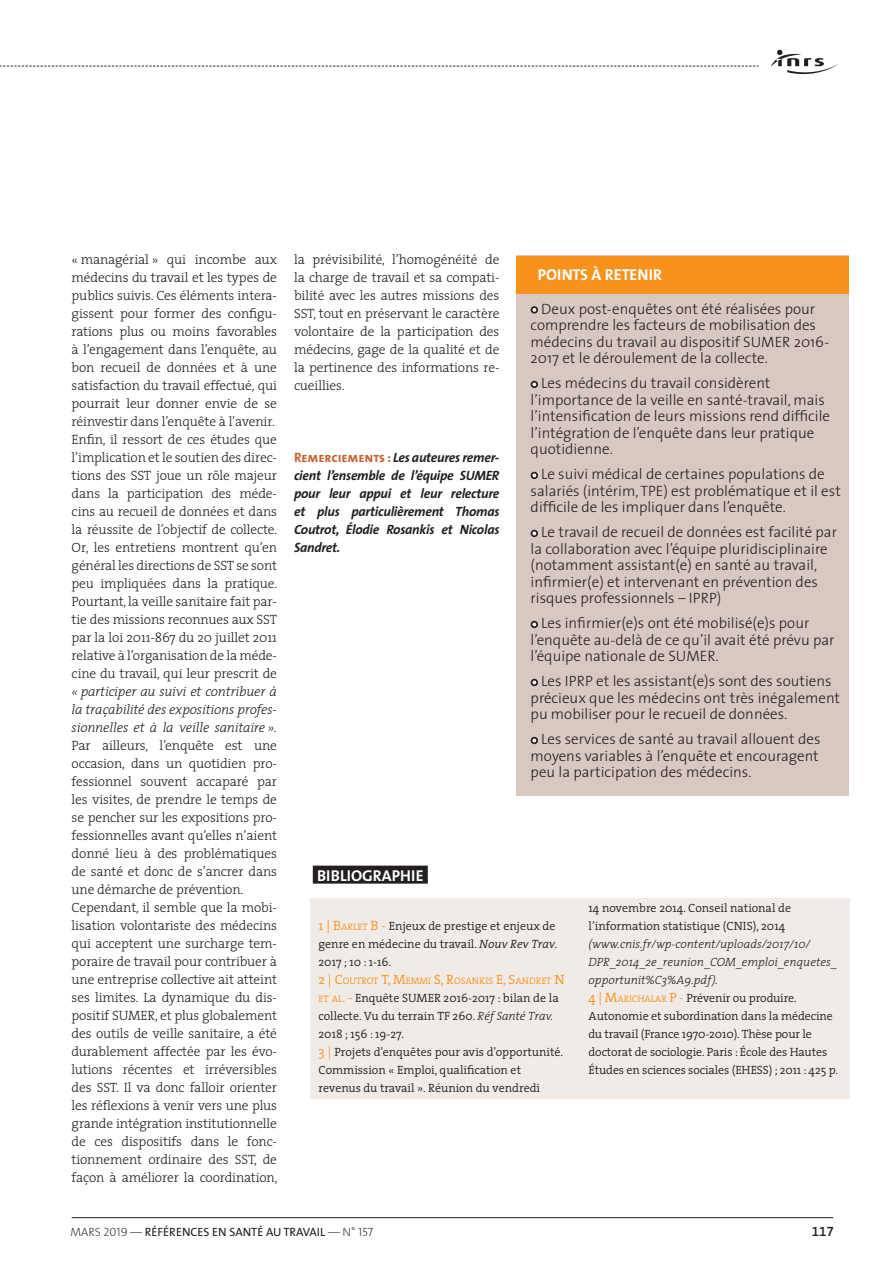
<style>
.page{position:relative;width:892px;height:1265px;background:#fff}
.page>*{position:absolute;margin:0;border:0;box-sizing:border-box;transform-origin:0 0}
.t1{font:15.75px "The Sans Bold Caps";color:#fff}
.t2{font:300 15px/16.5px "The Sans";color:#231f20}
.t3{font:300 13.5px/18px "The Serif";letter-spacing:-.01em;color:#231f20}
.t4{font:italic 700 13.5px/18px "The Sans";letter-spacing:-.02em;color:#231f20;text-align:justify}
.t5{font:italic 300 13.5px/18px "The Serif";letter-spacing:-.01em;color:#231f20;text-align:justify}
.t6{font:13.5px "The Sans Semi Bold Expert";color:#231f20}
.t7{font:300 12px/18px "The Serif";color:#231f20}
.t8{font:12px "The Sans";color:#231f20}
.t9{font:300 9.45px "The Serif";color:#f7931d}
.s1{font-family:"The Sans Bold Caps";font-weight:400;font-style:normal;color:#c96130}
.s2{font-size:13.5px;color:#f7931d}
.s3{font-size:9.45px;color:#f7931d}
.s4{font-style:italic}
.s5{font-size:13.5px}
.s6{font-family:"The Sans Extra Light Caps"}
</style>
<div class="page">
<hr style="left:72px;top:1217px;width:761px;height:1px;background:#231f20">
<svg style="left:0;top:66px;width:758px;height:1px"></svg>
<svg style="left:771px;top:50px;width:67px;height:24px"></svg>
<div style="left:516px;top:256px;width:333px;height:540px;background:#d8c8c1"></div>
<div style="left:516px;top:256px;width:333px;height:37px;background:#f7931d"></div>
<div style="left:530px;top:306px;width:8px;height:7px;border:2px solid #231f20;border-radius:50%"></div>
<div style="left:530px;top:381px;width:8px;height:7px;border:2px solid #231f20;border-radius:50%"></div>
<div style="left:530px;top:472px;width:8px;height:7px;border:2px solid #231f20;border-radius:50%"></div>
<div style="left:530px;top:530px;width:8px;height:7px;border:2px solid #231f20;border-radius:50%"></div>
<div style="left:530px;top:621px;width:8px;height:7px;border:2px solid #231f20;border-radius:50%"></div>
<div style="left:530px;top:679px;width:8px;height:7px;border:2px solid #231f20;border-radius:50%"></div>
<div style="left:530px;top:737px;width:8px;height:7px;border:2px solid #231f20;border-radius:50%"></div>
<div style="left:313px;top:865px;width:115px;height:18px;background:#231f20"></div>
<div style="left:310px;top:898px;width:539px;height:201px;background:#f1ebe8"></div>
<p class="t3" style="left:72px;top:250px;width:207px">« managérial » qui incombe aux médecins du travail et les types de publics suivis. Ces éléments intera&shy;gissent pour former des configu&shy;rations plus ou moins favorables à l’engagement dans l’enquête, au bon recueil de données et à une satisfaction du travail effectué, qui pourrait leur donner envie de se réinvestir dans l’enquête à l’avenir.<br>Enfin, il ressort de ces études que l’implication et le soutien des direc&shy;tions des SST joue un rôle majeur dans la participation des méde&shy;cins au recueil de données et dans la réussite de l’objectif de collecte.<br>Or, les entretiens montrent qu’en général les directions de SST se sont peu impliquées dans la pratique.<br>Pourtant, la veille sanitaire fait par&shy;tie des missions reconnues aux SST par la loi 2011-867 du 20 juillet 2011 relative à l’organisation de la méde&shy;cine du travail, qui leur prescrit de</p>
<p class="t5" style="left:72px;top:682px;width:207px">« participer au suivi et contribuer à la traçabilité des expositions profes&shy;sionnelles et à la veille sanitaire ».</p>
<p class="t3" style="left:72px;top:736px;width:207px">Par ailleurs, l’enquête est une occasion, dans un quotidien pro&shy;fessionnel souvent accaparé par les visites, de prendre le temps de se pencher sur les expositions pro&shy;fessionnelles avant qu’elles n’aient donné lieu à des problématiques de santé et donc de s’ancrer dans une démarche de prévention.<br>Cependant, il semble que la mobi&shy;lisation volontariste des médecins qui acceptent une surcharge tem&shy;poraire de travail pour contribuer à une entreprise collective ait atteint ses limites. La dynamique du dis&shy;positif SUMER, et plus globalement des outils de veille sanitaire, a été durablement affectée par les évo&shy;lutions récentes et irréversibles des SST. Il va donc falloir orienter les réflexions à venir vers une plus grande intégration institutionnelle de ces dispositifs dans le fonc&shy;tionnement ordinaire des SST, de façon à améliorer la coordination,</p>
<p class="t3" style="left:294px;top:250px;width:207px;text-align:justify">la prévisibilité, l’homogénéité de la charge de travail et sa compati&shy;bilité avec les autres missions des SST, tout en préservant le caractère volontaire de la participation des médecins, gage de la qualité et de la pertinence des informations re&shy;cueillies.</p>
<p class="t4" style="left:294px;top:448px;width:207px"><span class="s1">Remerciements :</span> Les auteures remer&shy;cient l’ensemble de l’équipe SUMER pour leur appui et leur relecture et plus particulièrement Thomas Coutrot, Élodie Rosankis et Nicolas Sandret.</p>
<p class="t1" style="left:537px;top:262px;width:126px">POINTS À RETENIR</p>
<p class="t2" style="left:530px;top:300px;width:300px;text-indent:11px">Deux post-enquêtes ont été réalisées pour comprendre les facteurs de mobilisation des médecins du travail au dispositif SUMER 2016- 2017 et le déroulement de la collecte.</p>
<p class="t2" style="left:530px;top:374px;width:301px;text-indent:11px">Les médecins du travail considèrent l’importance de la veille en santé-travail, mais l’intensification de leurs missions rend difficile l’intégration de l’enquête dans leur pratique quotidienne.</p>
<p class="t2" style="left:530px;top:465px;width:312px;text-indent:11px">Le suivi médical de certaines populations de salariés (intérim, TPE) est problématique et il est difficile de les impliquer dans l’enquête.</p>
<p class="t2" style="left:530px;top:523px;width:308px;text-indent:11px">Le travail de recueil de données est facilité par la collaboration avec l’équipe pluridisciplinaire (notamment assistant(e) en santé au travail, infirmier(e) et intervenant en prévention des risques professionnels – IPRP)</p>
<p class="t2" style="left:530px;top:614px;width:305px;text-indent:11px">Les infirmier(e)s ont été mobilisé(e)s pour l’enquête au-delà de ce qu’il avait été prévu par l’équipe nationale de SUMER.</p>
<p class="t2" style="left:530px;top:672px;width:311px;text-indent:11px">Les IPRP et les assistant(e)s sont des soutiens précieux que les médecins ont très inégalement pu mobiliser pour le recueil de données.</p>
<p class="t2" style="left:530px;top:730px;width:291px;text-align:justify;text-indent:11px">Les services de santé au travail allouent des moyens variables à l’enquête et encouragent peu la participation des médecins.</p>
<p class="t1" style="left:317px;top:862px;width:108px">BIBLIOGRAPHIE</p>
<p class="t7" style="left:318px;top:916px;width:240px"><span class="s2">1 | B</span><span class="s3">ARLET</span> <span class="s2">B -</span> Enjeux de prestige et enjeux de genre en médecine du travail. <span class="s4">Nouv Rev Trav</span>.<br>2017 ; 10 : 1-16.</p>
<p class="t9" style="left:318px;top:973px;width:247px"><span class="s5">2 | C</span>OUTROT <span class="s5">T, M</span>EMMI <span class="s5">S, R</span>OSANKIS <span class="s5">E, S</span>ANDRET <span class="s5">N</span></p>
<p class="t7" style="left:318px;top:988px;width:246px"><span class="s3">ET AL</span><span class="s2">. -</span> Enquête SUMER 2016-2017 : bilan de la collecte. Vu du terrain TF 260. <span class="s4">Réf Santé Trav.<br></span>2018 ; 156 : 19-27.<br><span class="s2">3 |</span> Projets d’enquêtes pour avis d’opportunité.<br>Commission « Emploi, qualification et revenus du travail ». Réunion du vendredi</p>
<p class="t7" style="left:588px;top:898px;width:204px">14 novembre 2014. Conseil national de l’information statistique (CNIS), 2014</p>
<p class="t7" style="left:588px;top:934px;width:251px"><span class="s4">(www.cnis.fr/wp-content/uploads/2017/10/ DPR_2014_2e_reunion_COM_emploi_enquetes_ opportunit%C3%A9.pdf).<br></span><span class="s2">4 | M</span><span class="s3">ARICHALAR</span> <span class="s2">P -</span> Prévenir ou produire.<br>Autonomie et subordination dans la médecine du travail (France 1970-2010). Thèse pour le doctorat de sociologie. Paris : École des Hautes Études en sciences sociales (EHESS) ; 2011 : 425 p.</p>
<p class="t8" style="left:71px;top:1222px;width:304px"><span class="s6">MARS 2019 —</span> RÉFÉRENCES EN SANTÉ AU TRAVAIL <span class="s6">— N° 157</span></p>
<p class="t6" style="left:811px;top:1220px;width:24px">117</p>
</div>
